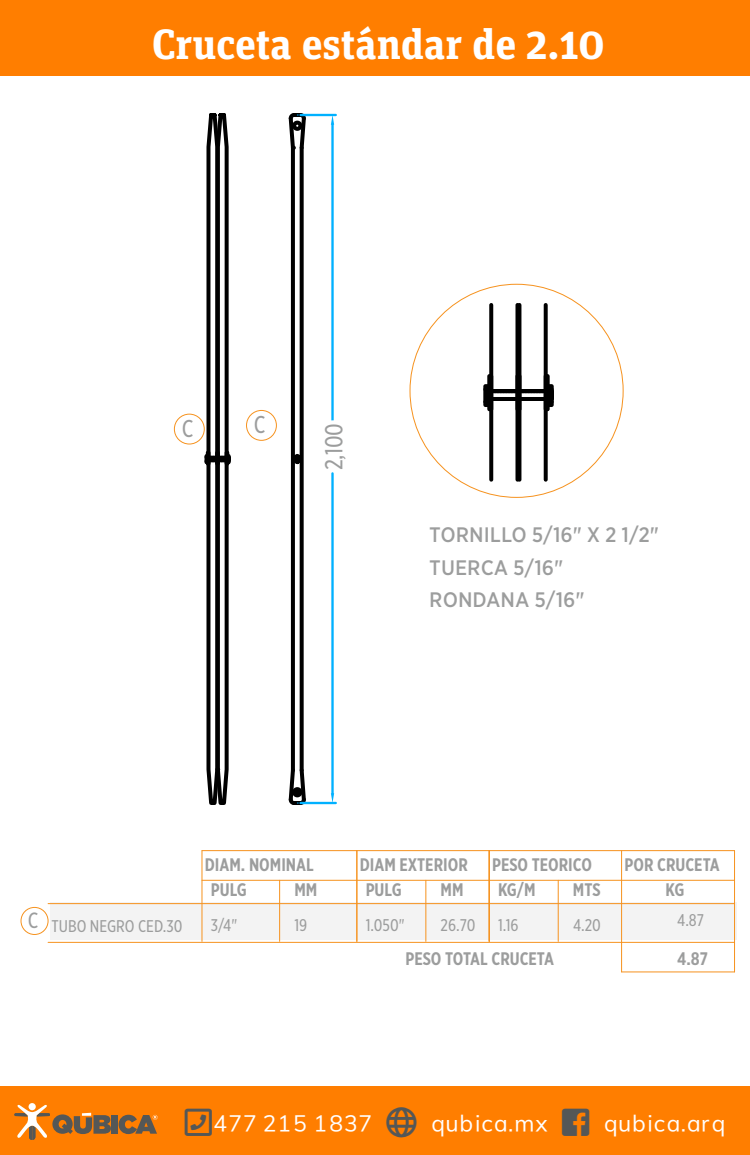
<style>
.page{position:relative;width:750px;height:1155px;background:#fff}
.page>*{position:absolute;margin:0;border:0;box-sizing:border-box;transform-origin:0 0}
.t1{font:700 42.25px "Unit Slab Pro";color:#fff}
.t2{font:23.62px "Gotham X Narr S Sm";color:#9c9d9d}
.t3{font:23.38px "Gotham X Narr S Sm";color:#9c9d9d}
.t4{font:21.12px "Gotham X Narr S Sm";color:#9c9d9d}
.t5{font:500 20.12px/32.4px "Gotham Narr S Sm";color:#9c9d9d}
.t6{font:700 17.5px "Gotham X Narr S Sm";color:#9c9d9d}
.t7{font:16.25px "Gotham X Narr S Sm";color:#9c9d9d}
</style>
<div class="page">
<div style="left:50px;top:902px;width:686px;height:38px;background:#f3f3f3"></div>
<svg style="left:204px;top:113px;width:27px;height:692px"></svg>
<div style="left:544px;top:374px;width:6px;height:37px;border:4px solid #000"></div>
<div style="left:487px;top:374px;width:6px;height:37px;border:4px solid #000"></div>
<div style="left:487px;top:389px;width:67px;height:12px;border:4px dashed #000"></div>
<div style="left:483px;top:384px;width:8px;height:23px;border:4px solid #000"></div>
<svg style="left:485px;top:387px;width:4px;height:17px"></svg>
<div style="left:546px;top:384px;width:8px;height:23px;border:4px solid #000"></div>
<svg style="left:548px;top:387px;width:6px;height:17px"></svg>
<svg style="left:489px;top:305px;width:4px;height:175px"></svg>
<hr style="left:516px;top:305px;width:3px;height:175px;background:#000">
<hr style="left:517px;top:305px;width:4px;height:175px;background:#000">
<svg style="left:544px;top:305px;width:4px;height:175px"></svg>
<svg style="left:291px;top:152px;width:4px;height:614px;background:#040404"></svg>
<svg style="left:300px;top:152px;width:4px;height:614px;background:#151515"></svg>
<svg style="left:291px;top:451px;width:13px;height:17px"></svg>
<div style="left:174px;top:414px;width:31px;height:30px;border:1px solid #f6921e;border-radius:50%"></div>
<div style="left:246px;top:410px;width:31px;height:31px;border:1px solid #f6921e;border-radius:50%"></div>
<hr style="left:202px;top:851px;width:1px;height:90px;background:#f6921e">
<hr style="left:622px;top:972px;width:113px;height:1px;background:#f6921e">
<hr style="left:279px;top:880px;width:1px;height:61px;background:#f6921e">
<hr style="left:48px;top:903px;width:687px;height:1px;background:#f6921e">
<hr style="left:202px;top:880px;width:533px;height:1px;background:#f6921e">
<hr style="left:202px;top:850px;width:533px;height:1px;background:#f6921e">
<hr style="left:356px;top:851px;width:1px;height:90px;background:#f6921e">
<hr style="left:425px;top:880px;width:1px;height:61px;background:#f6921e">
<hr style="left:489px;top:851px;width:1px;height:90px;background:#f6921e">
<hr style="left:558px;top:880px;width:1px;height:61px;background:#f6921e">
<hr style="left:621px;top:851px;width:1px;height:121px;background:#f6921e">
<div style="left:21px;top:907px;width:27px;height:28px;border:1px solid #f6921e;border-radius:50%"></div>
<hr style="left:48px;top:942px;width:687px;height:1px;background:#f6921e">
<hr style="left:734px;top:851px;width:1px;height:121px;background:#f6921e">
<hr style="left:301px;top:802px;width:35px;height:2px;background:#00b1ff">
<hr style="left:301px;top:114px;width:35px;height:2px;background:#00b1ff">
<hr style="left:331px;top:473px;width:3px;height:320px;background:#00b1ff">
<hr style="left:331px;top:125px;width:3px;height:320px;background:#00b1ff">
<svg style="left:331px;top:793px;width:3px;height:9px"></svg>
<svg style="left:331px;top:417px;width:3px;height:64px"></svg>
<svg style="left:288px;top:766px;width:20px;height:39px"></svg>
<svg style="left:288px;top:113px;width:20px;height:39px"></svg>
<svg style="left:331px;top:116px;width:3px;height:9px"></svg>
<div style="left:0;top:0;width:750px;height:76px;background:#ff7e00"></div>
<div style="left:0;top:1086px;width:750px;height:69px;background:#ff7e00"></div>
<div style="left:112px;top:1115px;width:6px;height:19px;background:#545757"></div>
<svg style="left:14px;top:1105px;width:97px;height:35px"></svg>
<svg style="left:119px;top:1115px;width:39px;height:19px"></svg>
<h1 class="t1" style="left:152px;top:14px;width:454px">Cruceta estándar de 2.10</h1>
<h3 class="t3" style="left:182px;top:414px;width:13px">C</h3>
<h3 class="t3" style="left:254px;top:410px;width:13px">C</h3>
<h2 class="t2" style="left:319px;top:470px;width:49px;rotate:-90deg">2,100</h2>
<p class="t5" style="left:429px;top:518px;width:231px">TORNILLO 5/16" X 2 1/2"<br>TUERCA 5/16"<br>RONDANA 5/16"</p>
<p class="t6" style="left:205px;top:853px;width:111px">DIAM. NOMINAL</p>
<p class="t6" style="left:211px;top:879px;width:37px">PULG</p>
<p class="t6" style="left:294px;top:879px;width:24px">MM</p>
<p class="t6" style="left:360px;top:853px;width:110px">DIAM EXTERIOR</p>
<p class="t6" style="left:366px;top:879px;width:37px">PULG</p>
<p class="t6" style="left:441px;top:879px;width:24px">MM</p>
<p class="t6" style="left:492px;top:853px;width:101px">PESO TEORICO</p>
<p class="t6" style="left:498px;top:879px;width:39px">KG/M</p>
<p class="t6" style="left:573px;top:879px;width:29px">MTS</p>
<p class="t6" style="left:624px;top:853px;width:97px">POR CRUCETA</p>
<p class="t6" style="left:666px;top:879px;width:20px">KG</p>
<p class="t4" style="left:28px;top:907px;width:12px">C</p>
<p class="t7" style="left:677px;top:910px;width:28px">4.87</p>
<p class="t7" style="left:52px;top:916px;width:133px">TUBO NEGRO CED.30</p>
<p class="t7" style="left:211px;top:915px;width:28px">3/4"</p>
<p class="t7" style="left:294px;top:915px;width:14px">19</p>
<p class="t7" style="left:366px;top:915px;width:40px">1.050"</p>
<p class="t7" style="left:441px;top:915px;width:36px">26.70</p>
<p class="t7" style="left:498px;top:915px;width:22px">1.16</p>
<p class="t7" style="left:573px;top:915px;width:29px">4.20</p>
<p class="t6" style="left:405px;top:947px;width:150px">PESO TOTAL CRUCETA</p>
<p class="t6" style="left:677px;top:947px;width:32px">4.87</p>
</div>
